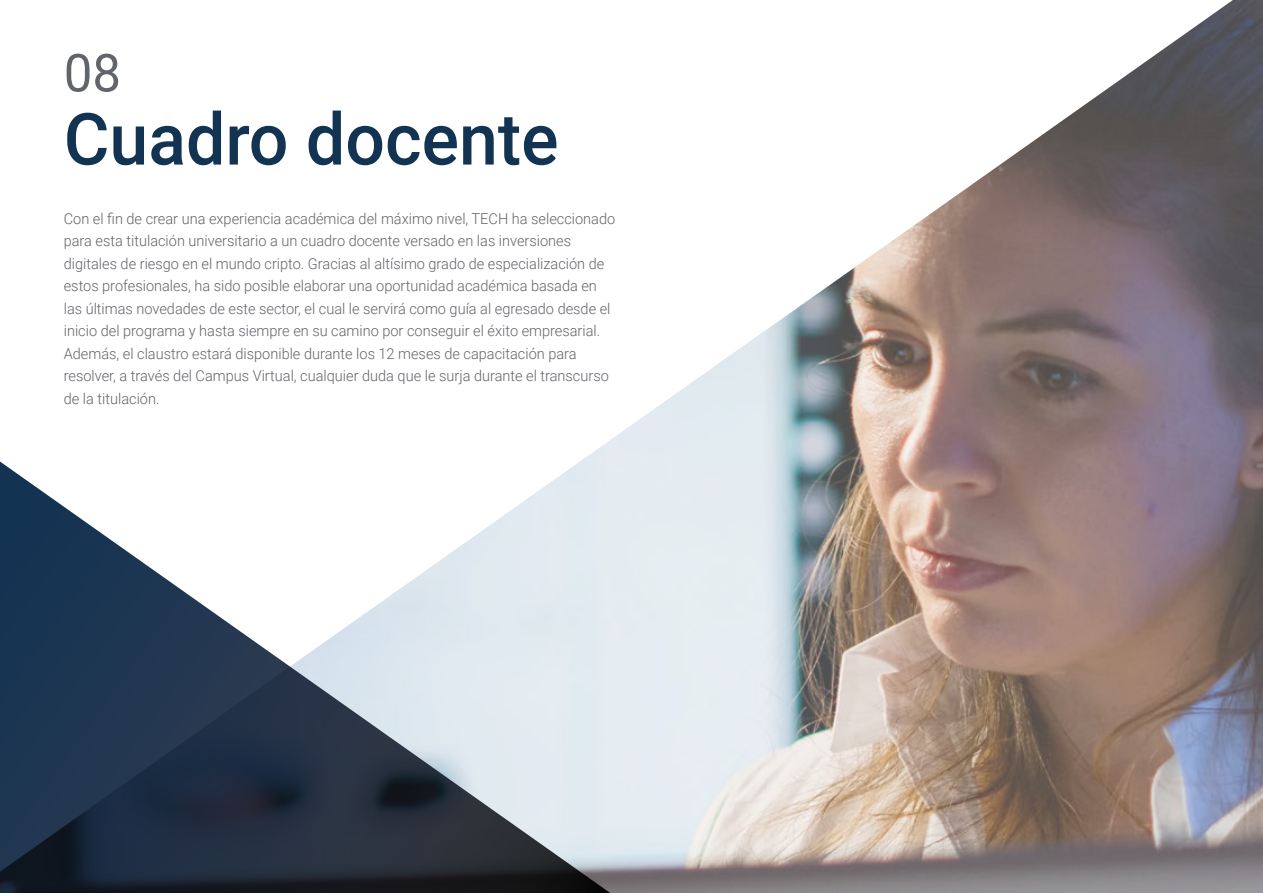
<style>
.page{position:relative;width:1263px;height:893px;background:#fff}
.page>*{position:absolute;margin:0;border:0;box-sizing:border-box;transform-origin:0 0}
.t1{font:500 72px "Roboto";color:#123352}
.t2{font:52.5px "Roboto";color:#61646a}
.t3{font:300 15px/22.5px "Roboto";color:#61646a}
</style>
<div class="page">
<img style="left:602px;top:0;width:661px;height:893px">
<svg style="left:0;top:446px;width:640px;height:447px"></svg>
<h2 class="t2" style="left:64px;top:36px;width:59px">08</h2>
<h1 class="t1" style="left:64px;top:89px;width:496px">Cuadro docente</h1>
<p class="t3" style="left:64px;top:207px;width:553px">Con el fin de crear una experiencia académica del máximo nivel, TECH ha seleccionado para esta titulación universitario a un cuadro docente versado en las inversiones digitales de riesgo en el mundo cripto. Gracias al altísimo grado de especialización de estos profesionales, ha sido posible elaborar una oportunidad académica basada en las últimas novedades de este sector, el cual le servirá como guía al egresado desde el inicio del programa y hasta siempre en su camino por conseguir el éxito empresarial.<br>Además, el claustro estará disponible durante los 12 meses de capacitación para resolver, a través del Campus Virtual, cualquier duda que le surja durante el transcurso de la titulación.</p>
</div>
